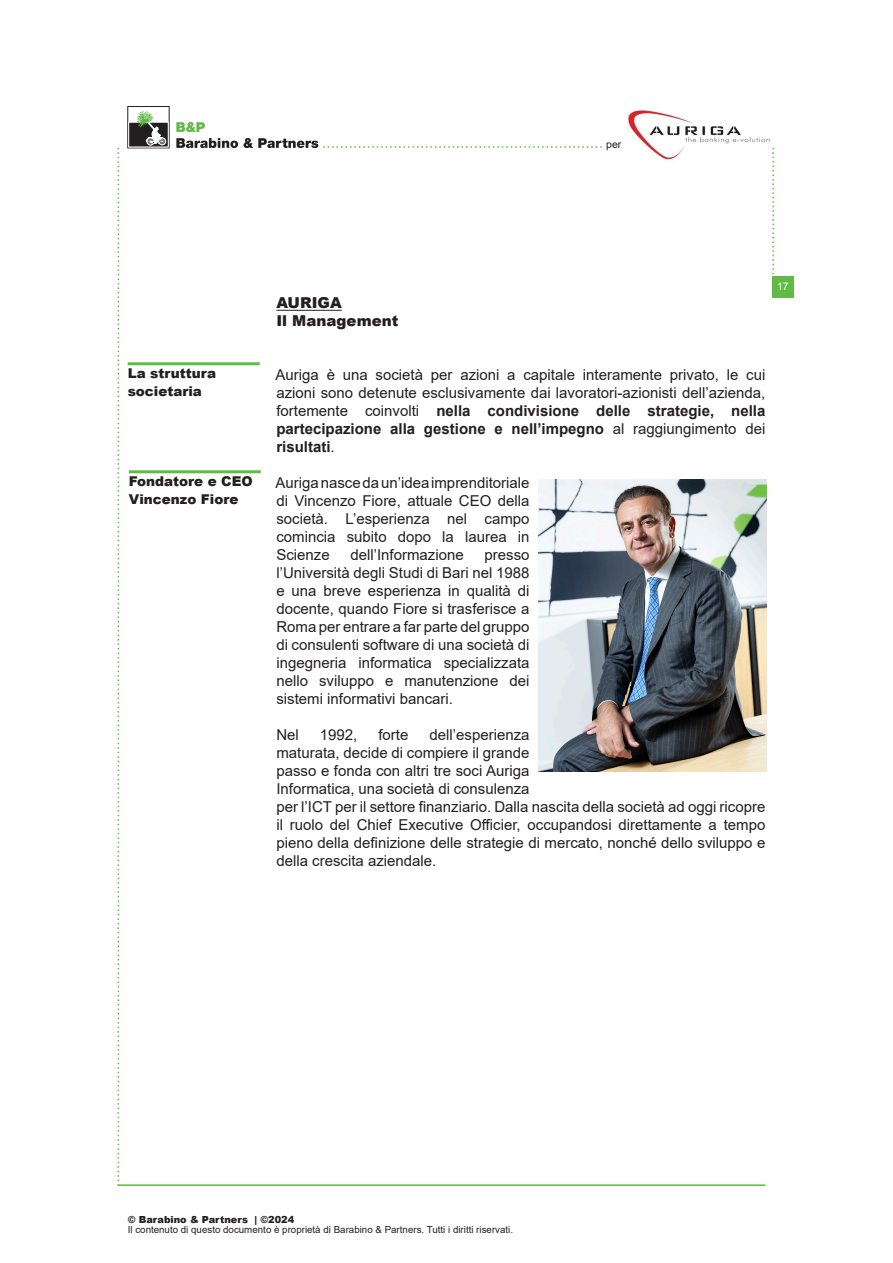
<style>
.page{position:relative;width:893px;height:1263px;background:#fff}
.page>*{position:absolute;margin:0;border:0;box-sizing:border-box;transform-origin:0 0}
.t1{font:15px/18px "Arial";color:#231f20;text-align:justify}
.t2{font:900 15px "Arial";color:#231f20}
.t3{font:900 13.5px/18px "Arial";color:#231f20}
.t4{font:10.5px "Arial";color:#231f20}
.t5{font:10.5px "Arial";color:#fff}
.t6{font:9.75px "Arial";color:#231f20}
.t7{font:900 9.75px "Arial";color:#231f20}
.s1{font-weight:700}
</style>
<div class="page">
<svg style="left:118px;top:148px;width:1px;height:1034px"></svg>
<hr style="left:118px;top:1184px;width:647px;height:2px;background:#60bb46">
<svg style="left:772px;top:148px;width:2px;height:127px"></svg>
<div style="left:772px;top:276px;width:22px;height:22px;background:#60bb46"></div>
<div style="left:128px;top:106px;width:41px;height:42px;border:1px solid #231f20"></div>
<svg style="left:129px;top:110px;width:39px;height:37px"></svg>
<svg style="left:176px;top:122px;width:29px;height:10px"></svg>
<svg style="left:176px;top:138px;width:426px;height:10px"></svg>
<img style="left:628px;top:110px;width:142px;height:50px">
<hr style="left:276px;top:310px;width:66px;height:1px;background:#231f20">
<hr style="left:128px;top:362px;width:132px;height:3px;background:#60bb46">
<img style="left:538px;top:480px;width:228px;height:291px">
<hr style="left:129px;top:470px;width:132px;height:3px;background:#60bb46">
<p class="t4" style="left:606px;top:137px;width:17px">per</p>
<p class="t3" style="left:128px;top:364px;width:90px">La struttura societaria</p>
<p class="t3" style="left:129px;top:472px;width:126px">Fondatore e CEO<br>Vincenzo Fiore</p>
<p class="t2" style="left:276px;top:292px;width:67px">AURIGA</p>
<p class="t2" style="left:276px;top:310px;width:123px">Il Management</p>
<p class="t5" style="left:777px;top:280px;width:13px">17</p>
<p class="t1" style="left:276px;top:366px;width:491px">Auriga è una società per azioni a capitale interamente privato, le cui azioni sono detenute esclusivamente dai lavoratori-azionisti dell’azienda, fortemente coinvolti <span class="s1">nella condivisione delle strategie, nella partecipazione alla gestione e nell’impegno</span> al raggiungimento dei <span class="s1">risultati</span>.</p>
<p class="t1" style="left:276px;top:474px;width:255px">Auriga nasce da un’idea imprenditoriale di Vincenzo Fiore, attuale CEO della società. L’esperienza nel campo comincia subito dopo la laurea in Scienze</p>
<p class="t1" style="left:350px;top:546px;width:115px">dell’Informazione</p>
<p class="t1" style="left:276px;top:546px;width:255px;text-indent:208px">presso l’Università degli Studi di Bari nel 1988 e una breve esperienza in qualità di docente, quando Fiore si trasferisce a Roma per entrare a far parte del gruppo di consulenti software di una società di ingegneria informatica specializzata nello sviluppo e manutenzione dei sistemi informativi bancari.</p>
<p class="t1" style="left:276px;top:726px;width:24px">Nel</p>
<p class="t1" style="left:320px;top:726px;width:39px">1992,</p>
<p class="t1" style="left:378px;top:726px;width:32px">forte</p>
<p class="t1" style="left:276px;top:726px;width:490px;text-align:left;text-indent:153px">dell’esperienza<br>maturata, decide di compiere il grande<br>passo e fonda con altri tre soci Auriga<br>Informatica, una società di consulenza<br>per l’ICT per il settore finanziario. Dalla nascita della società ad oggi ricopre il ruolo del Chief Executive Officier, occupandosi direttamente a tempo pieno della definizione delle strategie di mercato, nonché dello sviluppo e della crescita aziendale.</p>
<p class="t7" style="left:128px;top:1212px;width:168px">© Barabino &amp; Partners | ©2024</p>
<p class="t6" style="left:128px;top:1223px;width:387px">Il contenuto di questo documento è proprietà di Barabino &amp; Partners. Tutti i diritti riservati.</p>
</div>
